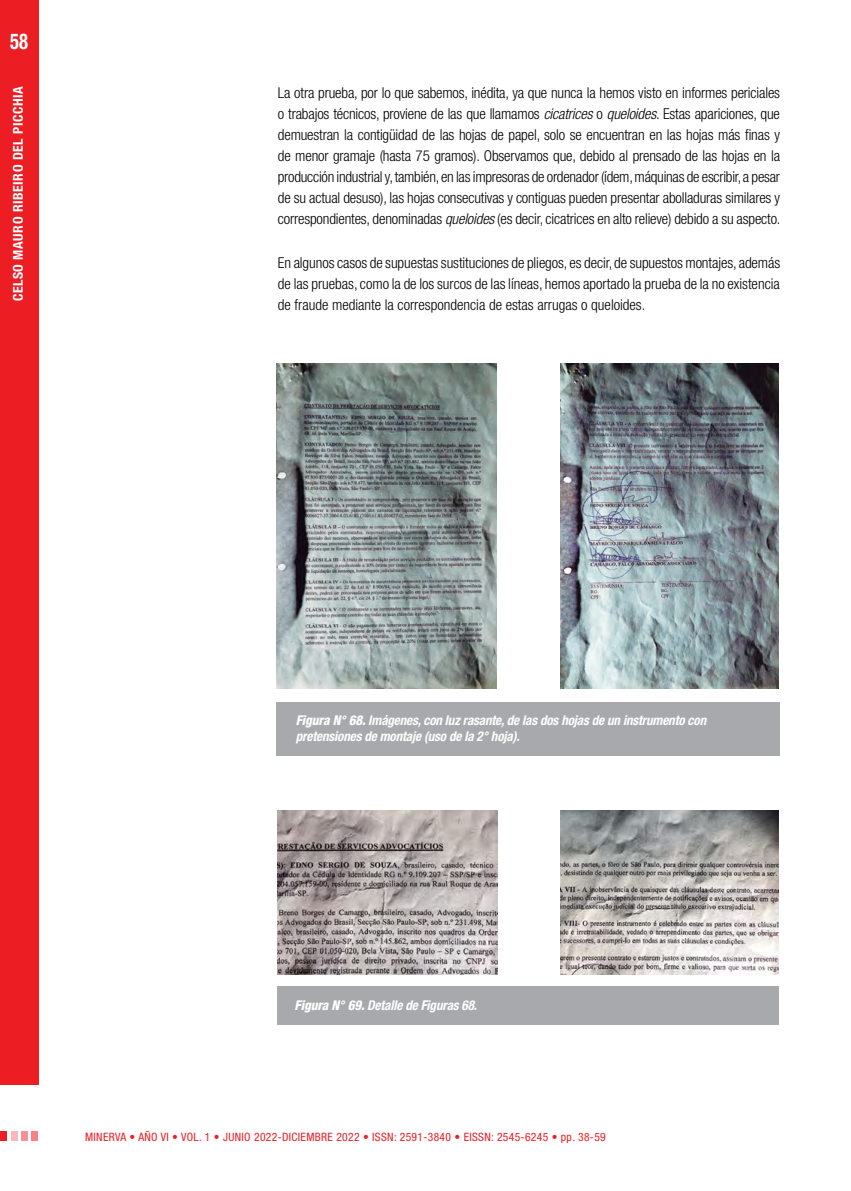
<style>
.page{position:relative;width:851px;height:1191px;background:#fff}
.page>*{position:absolute;margin:0;border:0;box-sizing:border-box;transform-origin:0 0}
.t1{font:700 condensed 21.75px "Helvetica Neue LT Std";color:#fff;scale:.85 1}
._00-TEXTO_GENERAL{font:300 condensed 15px/21px "Helvetica Neue LT Std";letter-spacing:-.005em;color:#000;text-align:justify}
._00-EPIGRAFE{font:italic 700 condensed 13.5px/15px "Helvetica Neue LT Std";letter-spacing:-.01em;color:#fff}
.t2{font:700 condensed 13.5px "Helvetica Neue LT Std";letter-spacing:.04em;color:#fff}
.t3{font:condensed 11.55px "Helvetica Neue LT Std";letter-spacing:.03em;color:#ed1d24}
.s1{font-style:italic}
.s2{font-weight:800}
</style>
<div class="page">
<div style="left:0;top:0;width:38px;height:1084px;background:#ed1d24"></div>
<div style="left:21px;top:1131px;width:7px;height:10px;background:#f69296"></div>
<div style="left:11px;top:1131px;width:7px;height:10px;background:#f9b8bb"></div>
<div style="left:0;top:1131px;width:7px;height:10px;background:#ed1d24"></div>
<div style="left:32px;top:1131px;width:6px;height:10px;background:#f58286"></div>
<img style="left:277px;top:364px;width:219px;height:324px">
<div style="left:277px;top:702px;width:502px;height:54px;background:#a7a9ac"></div>
<img style="left:560px;top:364px;width:218px;height:324px">
<img style="left:560px;top:810px;width:218px;height:164px">
<img style="left:278px;top:810px;width:220px;height:164px">
<div style="left:277px;top:986px;width:501px;height:38px;background:#a7a9ac"></div>
<h1 class="t1" style="left:10px;top:28px;width:23px">58</h1>
<p class="t2" style="left:10px;top:301px;width:217px;rotate:-90deg">CELSO MAURO RIBEIRO DEL PICCHIA</p>
<p class="_00-TEXTO_GENERAL" style="left:278px;top:82px;width:504px">La otra prueba, por lo que sabemos, inédita, ya que nunca la hemos visto en informes periciales o trabajos técnicos, proviene de las que llamamos <span class="s1">cicatrices</span> o <span class="s1">queloides</span>. Estas apariciones, que demuestran la contigüidad de las hojas de papel, solo se encuentran en las hojas más finas y de menor gramaje (hasta 75 gramos). Observamos que, debido al prensado de las hojas en la producción industrial y, también, en las impresoras de ordenador (ídem, máquinas de escribir, a pesar de su actual desuso), las hojas consecutivas y contiguas pueden presentar abolladuras similares y correspondientes, denominadas <span class="s1">queloides</span> (es decir, cicatrices en alto relieve) debido a su aspecto.</p>
<p class="_00-TEXTO_GENERAL" style="left:278px;top:252px;width:503px">En algunos casos de supuestas sustituciones de pliegos, es decir, de supuestos montajes, además de las pruebas, como la de los surcos de las líneas, hemos aportado la prueba de la no existencia de fraude mediante la correspondencia de estas arrugas o queloides.</p>
<p class="_00-EPIGRAFE" style="left:296px;top:713px;width:412px"><span class="s2">Figura N° 68.</span> Imágenes, con luz rasante, de las dos hojas de un instrumento con pretensiones de montaje (uso de la 2° hoja).</p>
<p class="_00-EPIGRAFE" style="left:294px;top:997px;width:184px"><span class="s2">Figura N° 69.</span> Detalle de Figuras 68.</p>
<p class="t3" style="left:85px;top:1130px;width:522px">MINERVA • AÑO VI • VOL. 1 • JUNIO 2022-DICIEMBRE 2022 • ISSN: 2591-3840 • EISSN: 2545-6245 • pp. 38-59</p>
</div>
